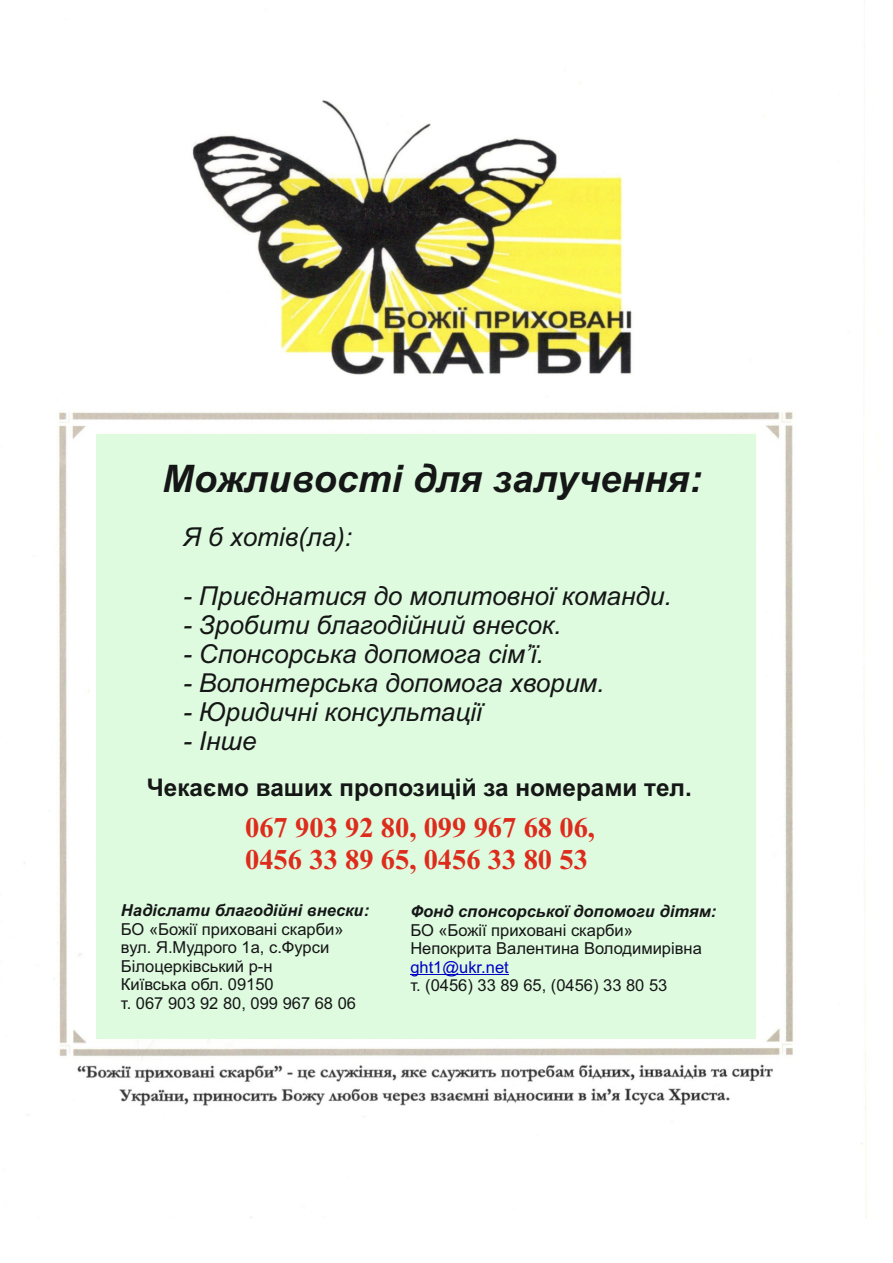
<style>
.page{position:relative;width:893px;height:1263px;background:#fff}
.page>*{position:absolute;margin:0;border:0;box-sizing:border-box;transform-origin:0 0}
.t1{font:italic 700 37.95px "Arial";color:#151616}
.t2{font:700 28.5px/31.7px "Times New Roman";color:#dd2b1c}
.t3{font:italic 26.1px "Arial";color:#151616}
.t4{font:700 24.3px "Arial";color:#151616}
.t5{font:16.5px/18.5px "Arial";color:#151616}
.t6{font:italic 700 16.5px "Arial";color:#151616}
.t7{font:16.5px "Arial";color:#0000c4}
</style>
<div class="page">
<img style="left:24px;top:46px;width:843px;height:1172px">
<div style="left:96px;top:434px;width:660px;height:605px;background:#defadf"></div>
<hr style="left:410px;top:974px;width:99px;height:1px;background:#0000c4">
<h1 class="t1" style="left:162px;top:464px;width:541px">Можливості для залучення:</h1>
<h3 class="t3" style="left:183px;top:527px;width:171px">Я б хотів(ла):</h3>
<h3 class="t3" style="left:183px;top:585px;width:490px">- Приєднатися до молитовної команди.</h3>
<h3 class="t3" style="left:183px;top:615px;width:380px">- Зробити благодійний внесок.</h3>
<h3 class="t3" style="left:183px;top:644px;width:362px">- Спонсорська допомога сім’ї.</h3>
<h3 class="t3" style="left:183px;top:673px;width:423px">- Волонтерська допомога хворим.</h3>
<h3 class="t3" style="left:183px;top:702px;width:300px">- Юридичні консультації</h3>
<h3 class="t3" style="left:183px;top:731px;width:75px">- Інше</h3>
<h3 class="t4" style="left:147px;top:779px;width:546px">Чекаємо ваших пропозицій за номерами тел.</h3>
<h2 class="t2" style="left:245px;top:815px;width:352px">067 903 92 80, 099 967 68 06,<br>0456 33 89 65, 0456 33 80 53</h2>
<p class="t6" style="left:121px;top:904px;width:250px">Надіслати благодійні внески:</p>
<p class="t5" style="left:121px;top:921px;width:237px">БО «Божії приховані скарби» вул. Я.Мудрого 1а, с.Фурси<br>Білоцерківський р-н<br>Київська обл. 09150<br>т. 067 903 92 80, 099 967 68 06</p>
<p class="t6" style="left:410px;top:905px;width:308px">Фонд спонсорської допомоги дітям:</p>
<p class="t5" style="left:410px;top:922px;width:293px">БО «Божії приховані скарби»<br>Непокрита Валентина Володимирівна</p>
<p class="t7" style="left:410px;top:960px;width:100px">ght1@ukr.net</p>
<p class="t5" style="left:410px;top:977px;width:259px">т. (0456) 33 89 65, (0456) 33 80 53</p>
</div>
